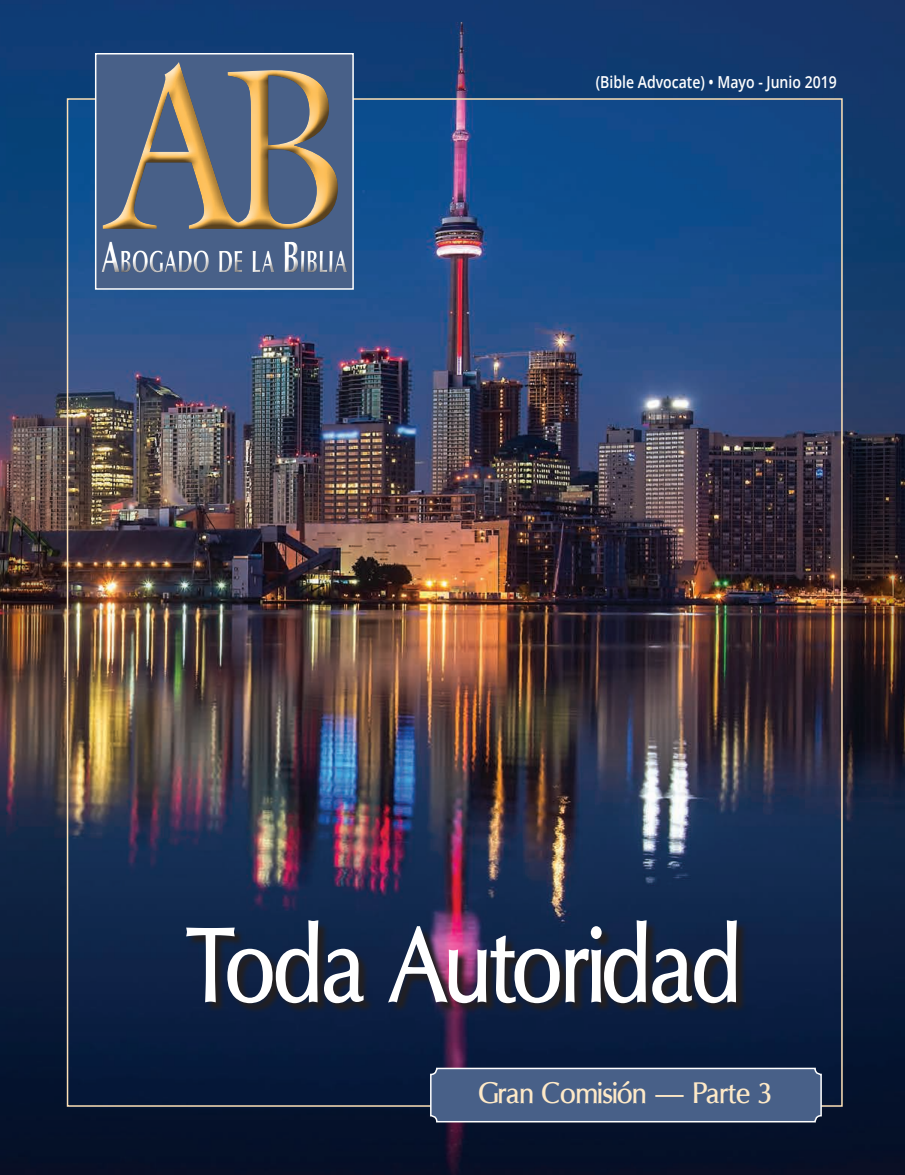
<style>
.page{position:relative;width:905px;height:1175px;background:#fff}
.page>*{position:absolute;margin:0;border:0;box-sizing:border-box;transform-origin:0 0}
.t1{font:232.5px "Galliard";color:#fdbe56;scale:.85 1}
.t2{font:700 108px "Oregon LDO Demi";color:#fff;scale:.85 1}
.t3{font:45px "Optimum Bold DTC";color:#fff;scale:.64 1}
.t4{font:31.5px "Optimum Bold DTC";letter-spacing:-.005em;color:#fff;scale:.64 1}
.t5{font:700 30px "Oregon LDO Demi";color:#fee9c7;scale:.95 1}
.t6{font:600 16.5px "Open Sans";color:#fff;scale:.85 1}
.s1{font-size:45px}
</style>
<div class="page">
<img style="left:0;top:0;width:904px;height:1174px">
<svg style="left:187px;top:921px;width:560px;height:93px;fill:#112142"></svg>
<div style="left:431px;top:1068px;width:390px;height:53px;background:#486088;border-radius:6px"></div>
<div style="left:430px;top:1067px;width:391px;height:55px;border:2px solid #fff;border-radius:6px"></div>
<div style="left:95px;top:53px;width:259px;height:237px;background:#486088;border:2px solid #fff"></div>
<div style="left:93px;top:235px;width:265px;height:48px;background:#231f20;opacity:.75"></div>
<div style="left:92px;top:51px;width:249px;height:185px;background:#fff;opacity:.75"></div>
<div style="left:93px;top:56px;width:256px;height:184px;background:#231f20;opacity:.75"></div>
<h1 class="t1" style="left:107px;top:4px;width:287px">AB</h1>
<h3 class="t4" style="left:120px;top:244px;width:356px">BOGADO DE LA <span class="s1">B</span> IBLIA</h3>
<h3 class="t3" style="left:101px;top:231px;width:31px">A</h3>
<p class="t6" style="left:595px;top:72px;width:285px">(Bible Advocate) • Mayo - Junio 2019</p>
<p class="t2" style="left:186px;top:903px;width:653px">Toda Autoridad</p>
<p class="t5" style="left:478px;top:1075px;width:310px">Gran Comisión — Parte 3</p>
</div>
